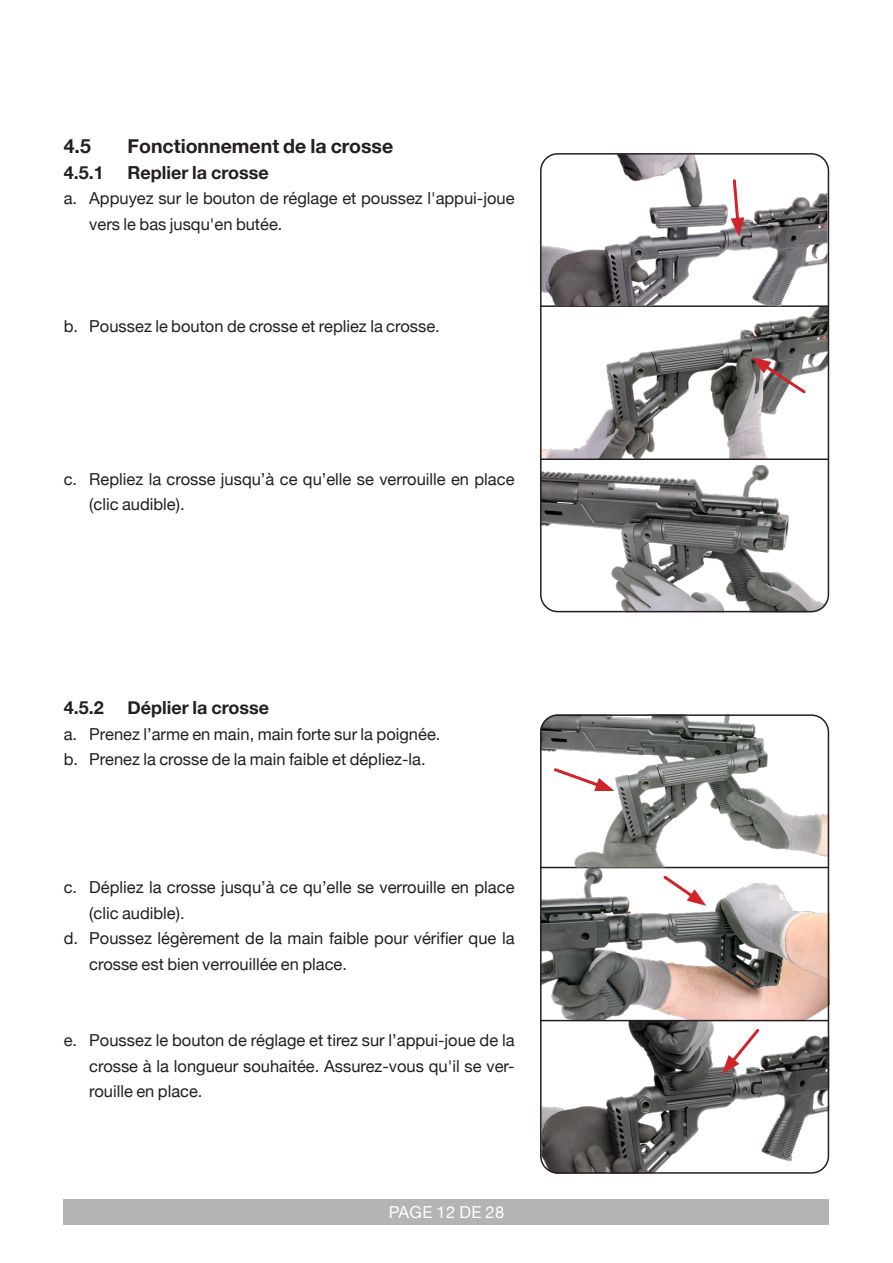
<style>
.page{position:relative;width:893px;height:1263px;background:#fff}
.page>*{position:absolute;margin:0;border:0;box-sizing:border-box;transform-origin:0 0}
.t1{font:700 19.5px "Helvetica Neue";color:#231f20}
.t2{font:700 18px "Helvetica Neue";color:#231f20}
.t3{font:16.5px/25.5px "Helvetica Neue";color:#231f20}
.t4{font:16.5px "Helvetica Neue";letter-spacing:.02em;color:#fff}
</style>
<div class="page">
<div style="left:64px;top:1199px;width:765px;height:26px;background:#b4b4b4"></div>
<img style="left:543px;top:156px;width:285px;height:302px">
<hr style="left:541px;top:458px;width:287px;height:2px;background:#231f20">
<hr style="left:541px;top:305px;width:287px;height:2px;background:#231f20">
<img style="left:540px;top:465px;width:289px;height:147px">
<svg style="left:731px;top:177px;width:13px;height:60px"></svg>
<svg style="left:752px;top:357px;width:56px;height:39px"></svg>
<div style="left:540px;top:153px;width:289px;height:459px;border:2px solid #231f20;border-radius:17px"></div>
<img style="left:540px;top:717px;width:289px;height:454px">
<hr style="left:541px;top:1020px;width:287px;height:1px;background:#231f20">
<hr style="left:541px;top:867px;width:287px;height:1px;background:#231f20">
<svg style="left:551px;top:766px;width:63px;height:25px"></svg>
<svg style="left:661px;top:873px;width:45px;height:33px"></svg>
<div style="left:540px;top:714px;width:289px;height:460px;border:2px solid #231f20;border-radius:17px"></div>
<svg style="left:722px;top:1026px;width:40px;height:48px"></svg>
<p class="t1" style="left:64px;top:134px;width:29px">4.5</p>
<p class="t1" style="left:128px;top:134px;width:267px">Fonctionnement de la crosse</p>
<p class="t2" style="left:64px;top:161px;width:42px">4.5.1</p>
<p class="t2" style="left:128px;top:161px;width:143px">Replier la crosse</p>
<p class="t3" style="left:89px;top:185px;width:427px;text-indent:-26px">a. Appuyez sur le bouton de réglage et poussez l'appui-joue vers le bas jusqu'en butée.</p>
<p class="t3" style="left:64px;top:313px;width:377px">b. Poussez le bouton de crosse et repliez la crosse.</p>
<p class="t3" style="left:89px;top:466px;width:427px;text-indent:-26px">c. Repliez la crosse jusqu’à ce qu’elle se verrouille en place (clic audible).</p>
<p class="t2" style="left:64px;top:697px;width:42px">4.5.2</p>
<p class="t2" style="left:128px;top:697px;width:143px">Déplier la crosse</p>
<p class="t3" style="left:64px;top:721px;width:378px">a. Prenez l’arme en main, main forte sur la poignée.</p>
<p class="t3" style="left:64px;top:747px;width:363px">b. Prenez la crosse de la main faible et dépliez-la.</p>
<p class="t3" style="left:89px;top:874px;width:427px;text-indent:-26px">c. Dépliez la crosse jusqu’à ce qu’elle se verrouille en place (clic audible).</p>
<p class="t3" style="left:89px;top:925px;width:427px;text-indent:-26px">d. Poussez légèrement de la main faible pour vérifier que la crosse est bien verrouillée en place.</p>
<p class="t3" style="left:89px;top:1027px;width:427px;text-align:justify;text-indent:-26px">e. Poussez le bouton de réglage et tirez sur l’appui-joue de la crosse à la longueur souhaitée. Assurez-vous qu'il se ver&shy;rouille en place.</p>
<p class="t4" style="left:389px;top:1202px;width:117px">PAGE 12 DE 28</p>
</div>
